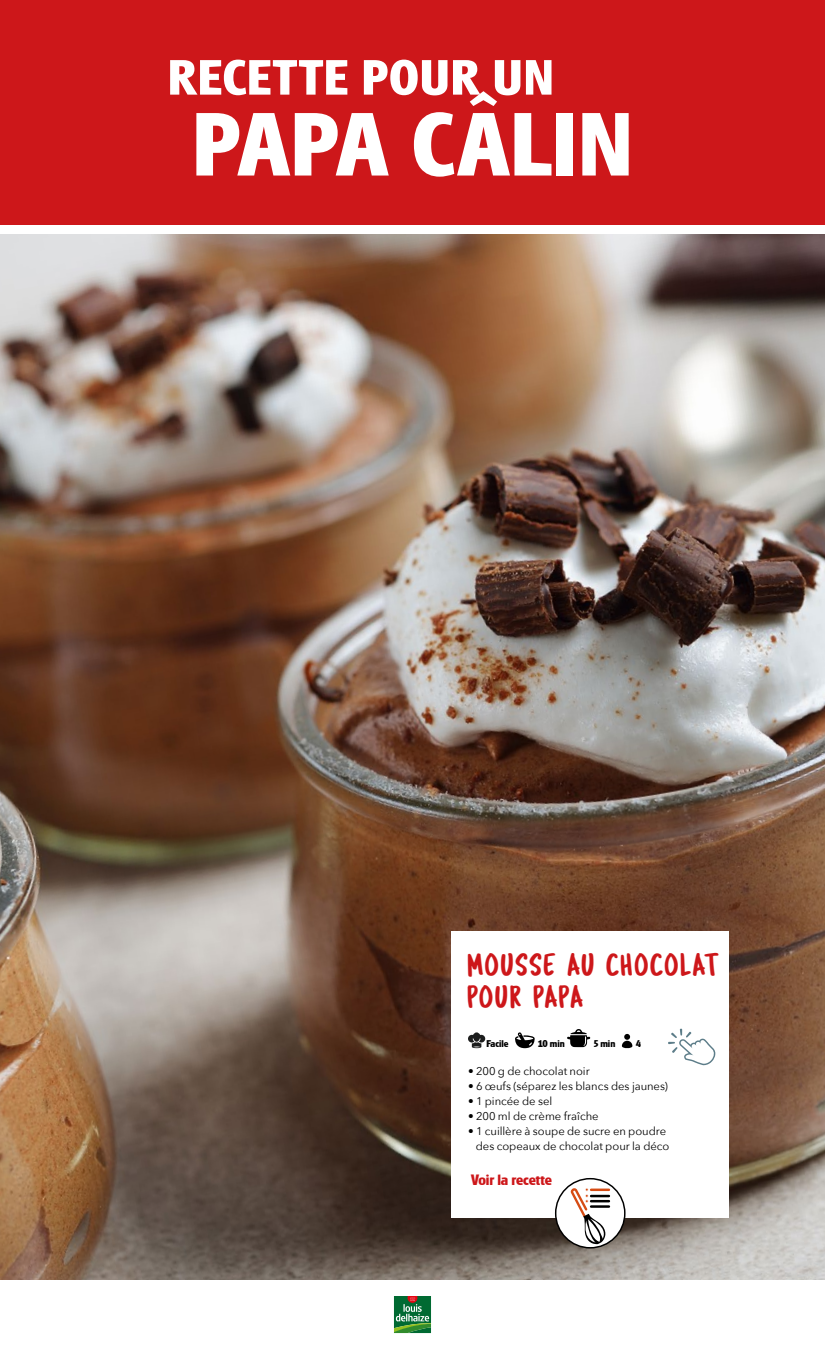
<style>
.page{position:relative;width:825px;height:1350px;background:#fff}
.page>*{position:absolute;margin:0;border:0;box-sizing:border-box;transform-origin:0 0}
.t1{font:700 93.6px "Glasgow RR";letter-spacing:.02em;color:#fff}
.t2{font:700 51.75px "Glasgow RR";letter-spacing:.025em;color:#fff}
.t3{font:32.4px/32.4px "Tragic Marker";letter-spacing:.035em;color:#cd171a;scale:.93 1}
.t4{font:700 15.6px "Glasgow RR";letter-spacing:-.005em;color:#cd171a}
.t5{font:11.25px/15px "Avenir Next";letter-spacing:-.005em;color:#000;text-align:right}
.t6{font:700 10.2px "Glasgow RR";color:#000}
</style>
<div class="page">
<div style="left:0;top:0;width:825px;height:224px;background:#cd171a"></div>
<img style="left:0;top:234px;width:825px;height:1046px">
<svg style="left:394px;top:1296px;width:37px;height:37px"></svg>
<div style="left:452px;top:932px;width:277px;height:286px;background:#fff"></div>
<svg style="left:468px;top:1032px;width:17px;height:16px"></svg>
<svg style="left:515px;top:1032px;width:20px;height:16px"></svg>
<svg style="left:567px;top:1029px;width:23px;height:18px"></svg>
<svg style="left:622px;top:1034px;width:10px;height:15px"></svg>
<div style="left:556px;top:1179px;width:69px;height:69px;background:#fff;border-radius:50%"></div>
<div style="left:555px;top:1178px;width:71px;height:71px;border:1px solid #000;border-radius:50%"></div>
<svg style="left:571px;top:1188px;width:38px;height:56px"></svg>
<svg style="left:668px;top:1029px;width:47px;height:36px"></svg>
<h2 class="t2" style="left:168px;top:48px;width:387px">RECETTE POUR UN</h2>
<h1 class="t1" style="left:193px;top:91px;width:441px">PAPA CÂLIN</h1>
<h3 class="t3" style="left:468px;top:948px;width:271px">MOUSSE AU CHOCOLAT<br>POUR PAPA</h3>
<p class="t6" style="left:487px;top:1038px;width:24px">Facile</p>
<p class="t6" style="left:538px;top:1038px;width:28px">10 min</p>
<p class="t6" style="left:594px;top:1038px;width:23px">5 min</p>
<p class="t6" style="left:636px;top:1038px;width:7px">4</p>
<p class="t5" style="left:468px;top:1063px;width:123px">• 200 g de chocolat noir</p>
<p class="t5" style="left:468px;top:1078px;width:201px">• 6 œufs (séparez les blancs des jaunes)</p>
<p class="t5" style="left:468px;top:1093px;width:86px">• 1 pincée de sel</p>
<p class="t5" style="left:468px;top:1108px;width:132px">• 200 ml de crème fraîche</p>
<p class="t5" style="left:468px;top:1123px;width:203px">• 1 cuillère à soupe de sucre en poudre des copeaux de chocolat pour la déco</p>
<h3 class="t4" style="left:471px;top:1171px;width:82px">Voir la recette</h3>
</div>
